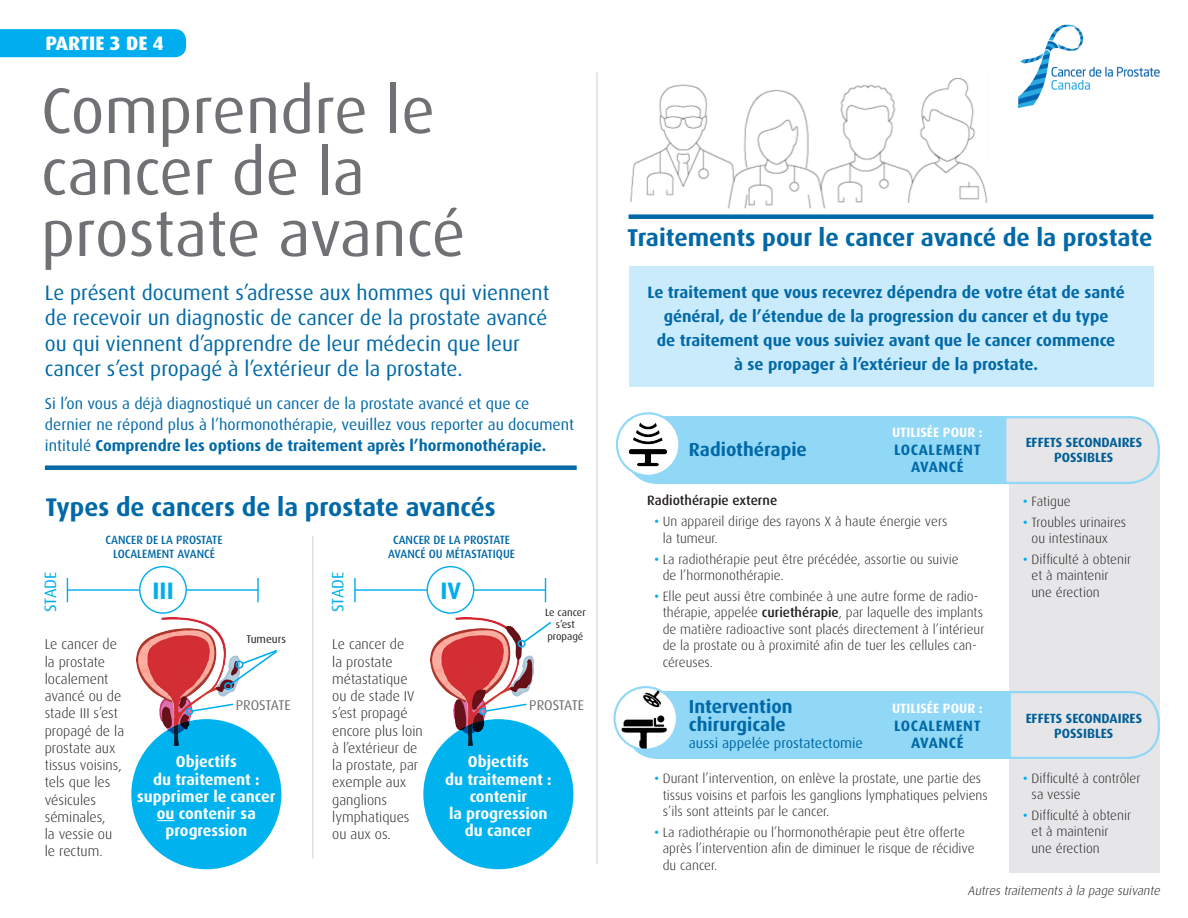
<style>
.page{position:relative;width:1188px;height:918px;background:#fff}
.page>*{position:absolute;margin:0;border:0;box-sizing:border-box;transform-origin:0 0}
.t1{font:64.5px/61.5px "Dax";color:#717074}
.t2{font:700 25.5px "Dax";color:#0169a7}
.t3{font:700 24.3px "Dax";color:#0169a7}
.t4{font:700 23.85px "Dax";color:#00aeef}
.t5{font:21px/25.5px "Dax";color:#0169a7}
.t6{font:800 19.5px "Dax";color:#fff}
.t7{font:700 18.75px/17.2px "Dax";color:#0169a7}
.t8{font:700 16.5px/24px "Dax";color:#0169a7;text-align:center}
.t9{font:16.5px "Dax";letter-spacing:-.015em;color:#00aeef}
.t10{font:15.75px/21px "Dax";color:#0169a7}
.t11{font:700 15.75px/17.2px "Dax";color:#fff;text-align:center}
.t12{font:700 15px/16.5px "Dax";letter-spacing:.04em;color:#0169a7;text-align:center}
.t13{font:300 14.25px/17.2px "Dax";color:#231f20}
.t14{font:14.25px "Dax";color:#0169a7}
.t15{font:14.1px "Dax";letter-spacing:-.005em;color:#717074}
.t16{font:300 13.5px/16.5px "Dax";color:#231f20}
.t17{font:700 13.5px "Dax";color:#fff}
.t18{font:500 13.5px "Dax";color:#231f20}
.t19{font:700 13.35px/15px "Dax";color:#0169a7;text-align:center}
.t20{font:italic 300 12.75px "Dax";color:#231f20}
.t21{font:500 12px/13.5px "Dax";color:#0169a7;text-align:center;scale:.96 1}
.t22{font:11.25px "Dax";color:#231f20}
.t23{font:10.5px/12px "Dax";color:#231f20;text-align:center}
.s1{font-weight:700}
.s2{font-family:"Akzidenz Grotesk BE";color:#00aeef}
.s3{font-weight:500}
</style>
<div class="page">
<img style="left:630px;top:78px;width:357px;height:131px">
<div style="left:905px;top:203px;width:88px;height:15px;background:#fff"></div>
<div style="left:1010px;top:448px;width:150px;height:425px;background:#e6e6e8"></div>
<img style="left:1017px;top:24px;width:143px;height:85px">
<div style="left:629px;top:267px;width:524px;height:120px;background:#caebfb"></div>
<hr style="left:596px;top:72px;width:2px;height:792px;background:#dedee1">
<div style="left:45px;top:465px;width:532px;height:5px;background:#0169a7"></div>
<div style="left:0;top:29px;width:186px;height:28px;background:#00aeef"></div>
<div style="left:629px;top:214px;width:524px;height:5px;background:#0169a7"></div>
<img style="left:431px;top:617px;width:103px;height:127px">
<hr style="left:355px;top:589px;width:191px;height:2px;background:#00aeef">
<hr style="left:67px;top:589px;width:191px;height:2px;background:#00aeef">
<hr style="left:354px;top:578px;width:2px;height:24px;background:#00aeef">
<svg style="left:67px;top:578px;width:1px;height:24px"></svg>
<svg style="left:545px;top:578px;width:1px;height:24px"></svg>
<hr style="left:257px;top:578px;width:2px;height:24px;background:#00aeef">
<hr style="left:312px;top:536px;width:2px;height:323px;background:#dedee1">
<div style="left:427px;top:567px;width:47px;height:46px;background:#fff;border-radius:50%"></div>
<div style="left:427px;top:566px;width:47px;height:48px;border:1px solid #00aeef;border-radius:50%"></div>
<div style="left:140px;top:567px;width:46px;height:46px;background:#fff;border-radius:50%"></div>
<div style="left:139px;top:566px;width:48px;height:48px;border:1px solid #00aeef;border-radius:50%"></div>
<img style="left:137px;top:617px;width:103px;height:128px">
<svg style="left:229px;top:649px;width:49px;height:38px"></svg>
<div style="left:224px;top:682px;width:8px;height:8px;border:2px solid #00aeef;border-radius:50%"></div>
<svg style="left:522px;top:620px;width:29px;height:24px"></svg>
<div style="left:517px;top:640px;width:9px;height:8px;border:2px solid #00aeef;border-radius:50%"></div>
<div style="left:423px;top:719px;width:150px;height:150px;background:#00b3ef;border-radius:50%"></div>
<div style="left:131px;top:719px;width:150px;height:150px;background:#00b3ef;border-radius:50%"></div>
<svg style="left:157px;top:820px;width:18px;height:1px"></svg>
<div style="left:737px;top:691px;width:423px;height:68px;border:2px solid #91d8f7;border-radius:30px"></div>
<svg style="left:624px;top:415px;width:535px;height:70px"></svg>
<div style="left:624px;top:690px;width:388px;height:70px;background:#91d8f7"></div>
<img style="left:617px;top:413px;width:62px;height:63px;border-radius:31px">
<div style="left:616px;top:412px;width:65px;height:65px;border:2px solid #91d8f7;border-radius:50%"></div>
<img style="left:615px;top:687px;width:62px;height:63px;border-radius:31px">
<div style="left:613px;top:686px;width:65px;height:65px;border:2px solid #91d8f7;border-radius:50%"></div>
<svg style="left:191px;top:703px;width:44px;height:10px"></svg>
<div style="left:186px;top:708px;width:7px;height:7px;border:2px solid #00aeef;border-radius:50%"></div>
<svg style="left:484px;top:703px;width:44px;height:10px"></svg>
<div style="left:479px;top:708px;width:8px;height:7px;border:2px solid #00aeef;border-radius:50%"></div>
<p class="t6" style="left:45px;top:32px;width:120px">PARTIE 3 DE 4</p>
<p class="t1" style="left:41px;top:81px;width:426px">Comprendre le cancer de la prostate avancé</p>
<p class="t5" style="left:45px;top:280px;width:506px">Le présent document s’adresse aux hommes qui viennent de recevoir un diagnostic de cancer de la prostate avancé ou qui viennent d’apprendre de leur médecin que leur cancer s’est propagé à l’extérieur de la prostate.</p>
<p class="t10" style="left:45px;top:393px;width:531px">Si l’on vous a déjà diagnostiqué un cancer de la prostate avancé et que ce dernier ne répond plus à l’hormonothérapie, veuillez vous reporter au document intitulé <span class="s1">Comprendre les options de traitement après l’hormonothérapie.</span></p>
<p class="t2" style="left:45px;top:493px;width:452px">Types de cancers de la prostate avancés</p>
<p class="t21" style="left:106px;top:533px;width:123px">CANCER DE LA PROSTATE<br>LOCALEMENT AVANCÉ</p>
<p class="t21" style="left:388px;top:533px;width:134px">CANCER DE LA PROSTATE<br>AVANCÉ OU MÉTASTATIQUE</p>
<p class="t9" style="left:41px;top:612px;width:42px;rotate:-90deg">STADE</p>
<p class="t9" style="left:329px;top:612px;width:42px;rotate:-90deg">STADE</p>
<p class="t4" style="left:153px;top:577px;width:23px">III</p>
<p class="t4" style="left:440px;top:577px;width:22px">IV</p>
<p class="t23" style="left:545px;top:607px;width:42px">Le cancer s’est propagé</p>
<p class="t22" style="left:246px;top:633px;width:41px">Tumeurs</p>
<p class="t13" style="left:45px;top:636px;width:81px">Le cancer de la prostate localement avancé ou de stade III s’est propagé de la prostate aux tissus voisins, tels que les vésicules séminales,<br>la vessie ou le rectum.</p>
<p class="t13" style="left:332px;top:636px;width:92px">Le cancer de<br>la prostate métastatique ou de stade IV s’est propagé encore plus loin à l’extérieur de la prostate, par exemple aux ganglions lymphatiques ou aux os.</p>
<p class="t15" style="left:236px;top:698px;width:56px">PROSTATE</p>
<p class="t15" style="left:529px;top:698px;width:56px">PROSTATE</p>
<p class="t11" style="left:137px;top:753px;width:140px">Objectifs<br>du traitement : supprimer le cancer ou contenir sa progression</p>
<p class="t11" style="left:445px;top:753px;width:108px">Objectifs<br>du traitement : contenir<br>la progression du cancer</p>
<p class="t3" style="left:627px;top:224px;width:527px">Traitements pour le cancer avancé de la prostate</p>
<p class="t8" style="left:647px;top:281px;width:479px">Le traitement que vous recevrez dépendra de votre état de santé général, de l’étendue de la progression du cancer et du type<br>de traitement que vous suiviez avant que le cancer commence<br>à se propager à l’extérieur de la prostate.</p>
<p class="t7" style="left:689px;top:441px;width:120px">Radiothérapie</p>
<p class="t17" style="left:892px;top:425px;width:92px">UTILISÉE POUR :</p>
<p class="t12" style="left:894px;top:442px;width:88px">LOCALEMENT<br>AVANCÉ</p>
<p class="t18" style="left:647px;top:493px;width:132px">Radiothérapie externe</p>
<p class="t16" style="left:663px;top:513px;width:286px;text-indent:-8px"><span class="s2">•</span> Un appareil dirige des rayons X à haute énergie vers la tumeur.</p>
<p class="t16" style="left:663px;top:551px;width:297px;text-indent:-8px"><span class="s2">•</span> La radiothérapie peut être précédée, assortie ou suivie de l’hormonothérapie.</p>
<p class="t16" style="left:663px;top:588px;width:323px;text-indent:-8px"><span class="s2">•</span> Elle peut aussi être combinée à une autre forme de radio&shy;thérapie, appelée <span class="s3">curiethérapie</span>, par laquelle des implants de matière radioactive sont placés directement à l’intérieur de la prostate ou à proximité afin de tuer les cellules can&shy;céreuses.</p>
<p class="t7" style="left:689px;top:698px;width:105px">Intervention chirurgicale</p>
<p class="t14" style="left:689px;top:735px;width:176px">aussi appelée prostatectomie</p>
<p class="t17" style="left:892px;top:701px;width:92px">UTILISÉE POUR :</p>
<p class="t12" style="left:894px;top:718px;width:88px">LOCALEMENT<br>AVANCÉ</p>
<p class="t16" style="left:663px;top:770px;width:326px;text-indent:-8px"><span class="s2">•</span> Durant l’intervention, on enlève la prostate, une partie des tissus voisins et parfois les ganglions lymphatiques pelviens s’ils sont atteints par le cancer.</p>
<p class="t16" style="left:663px;top:824px;width:313px;text-indent:-8px"><span class="s2">•</span> La radiothérapie ou l’hormonothérapie peut être offerte après l’intervention afin de diminuer le risque de récidive du cancer.</p>
<p class="t19" style="left:1026px;top:435px;width:118px">EFFETS SECONDAIRES<br>POSSIBLES</p>
<p class="t16" style="left:1023px;top:493px;width:49px"><span class="s2">•</span> Fatigue</p>
<p class="t16" style="left:1032px;top:514px;width:96px;text-indent:-8px"><span class="s2">•</span> Troubles urinaires ou intestinaux</p>
<p class="t16" style="left:1032px;top:551px;width:101px;text-indent:-8px"><span class="s2">•</span> Difficulté à obtenir et à maintenir une érection</p>
<p class="t19" style="left:1026px;top:711px;width:118px">EFFETS SECONDAIRES<br>POSSIBLES</p>
<p class="t16" style="left:1032px;top:770px;width:110px;text-indent:-8px"><span class="s2">•</span> Difficulté à contrôler sa vessie</p>
<p class="t16" style="left:1032px;top:807px;width:101px;text-indent:-8px"><span class="s2">•</span> Difficulté à obtenir et à maintenir une érection</p>
<p class="t20" style="left:968px;top:884px;width:196px">Autres traitements à la page suivante</p>
</div>
